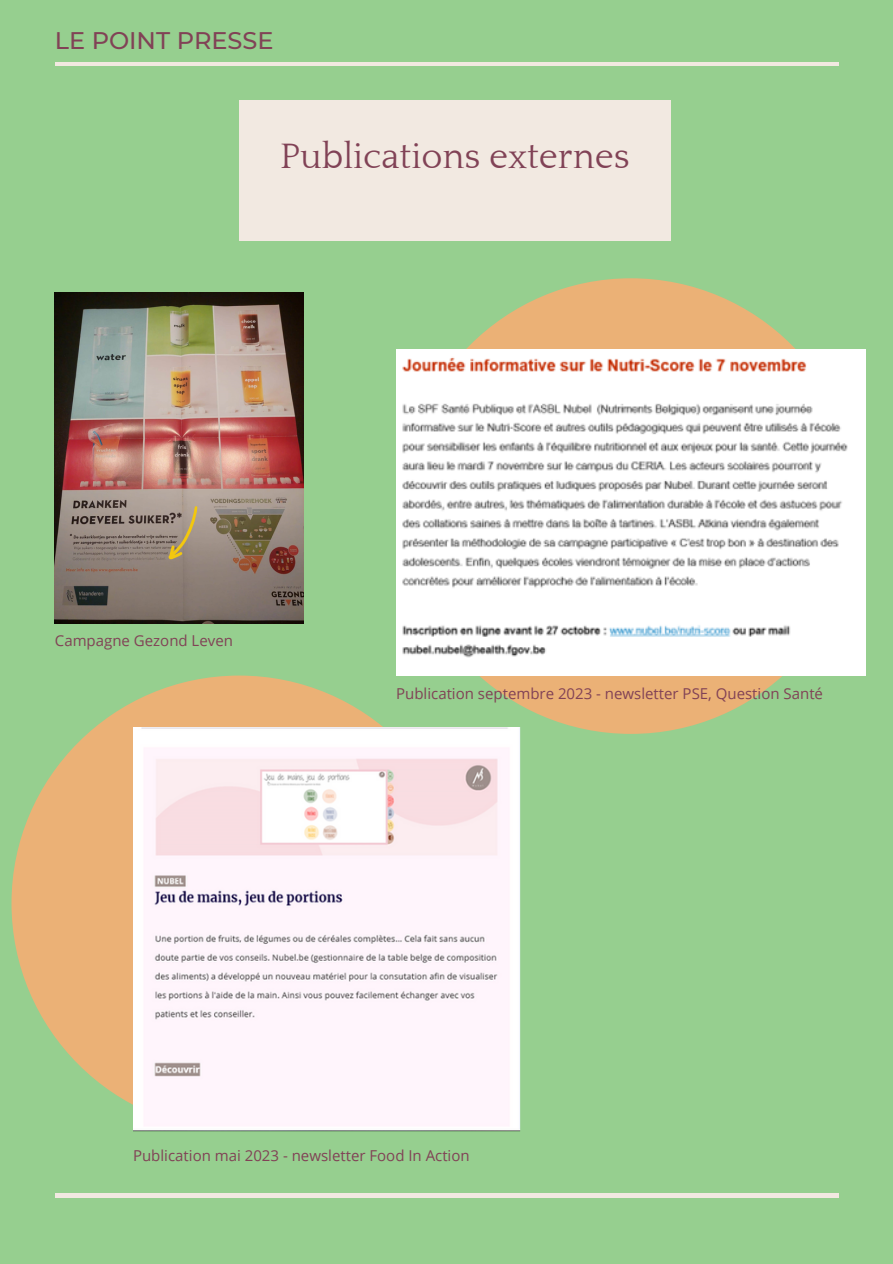
<style>
.page{position:relative;width:893px;height:1264px;background:#fff}
.page>*{position:absolute;margin:0;border:0;box-sizing:border-box;transform-origin:0 0}
.t1{font:36.15px "Quattrocento";color:#814256}
.t2{font:500 24px "Montserrat";color:#814256}
.t3{font:15px "Open Sans";color:#814256}
</style>
<div class="page">
<div style="left:0;top:0;width:892px;height:1263px;background:#96cf8f"></div>
<hr style="left:55px;top:62px;width:783px;height:4px;background:#f2e9e1">
<div style="left:239px;top:101px;width:431px;height:139px;background:#f2e9e1"></div>
<hr style="left:55px;top:1193px;width:783px;height:4px;background:#f2e9e1">
<svg style="left:466px;top:278px;width:330px;height:456px;fill:#ebb176"></svg>
<svg style="left:11px;top:675px;width:456px;height:430px;fill:#ebb176"></svg>
<img style="left:55px;top:292px;width:248px;height:331px">
<img style="left:396px;top:349px;width:469px;height:327px">
<svg style="left:168px;top:506px;width:29px;height:55px;background:#a99674"></svg>
<img style="left:133px;top:727px;width:387px;height:404px">
<h1 class="t2" style="left:55px;top:26px;width:220px">LE POINT PRESSE</h1>
<p class="t1" style="left:280px;top:137px;width:351px">Publications externes</p>
<p class="t3" style="left:55px;top:630px;width:179px">Campagne Gezond Leven</p>
<p class="t3" style="left:396px;top:683px;width:428px">Publication septembre 2023 - newsletter PSE, Question Santé</p>
<p class="t3" style="left:133px;top:1145px;width:338px">Publication mai 2023 - newsletter Food In Action</p>
</div>
